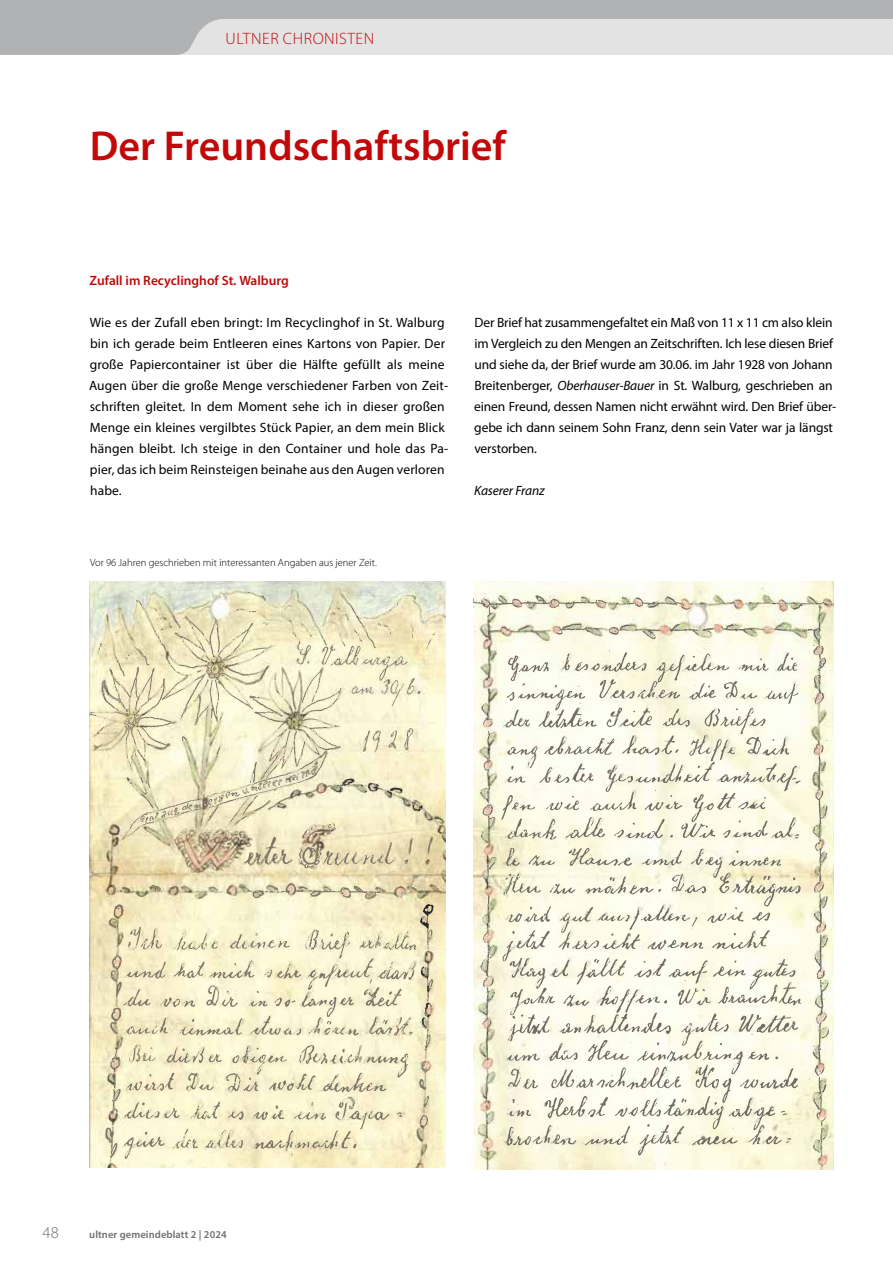
<style>
.page{position:relative;width:893px;height:1263px;background:#fff}
.page>*{position:absolute;margin:0;border:0;box-sizing:border-box;transform-origin:0 0}
.t1{font:600 42px "Myriad Pro";color:#c20809}
.t2{font:300 16.5px "Myriad Pro";letter-spacing:.03em;color:#c20809}
.t3{font:300 16.5px "Myriad Pro";color:#6f6f6e}
.t4{font:13.5px/21px "Myriad Pro";letter-spacing:.005em;color:#000}
.t5{font:600 13.5px "Myriad Pro";color:#c20809}
.t6{font:italic 13.5px "Myriad Pro";letter-spacing:-.01em;color:#000}
.t7{font:300 10.5px "Myriad Pro";color:#000}
.t8{font:600 10.5px "Myriad Pro";letter-spacing:.01em;color:#6f6f6e}
.s1{font-style:italic}
</style>
<div class="page">
<svg style="left:0;top:0;width:893px;height:55px;background:#cacacb"></svg>
<img style="left:474px;top:591px;width:359px;height:578px">
<img style="left:89px;top:582px;width:356px;height:585px">
<img style="left:106px;top:878px;width:56px;height:53px">
<img style="left:175px;top:1137px;width:25px;height:14px">
<img style="left:386px;top:785px;width:37px;height:29px">
<img style="left:419px;top:902px;width:15px;height:29px">
<img style="left:419px;top:964px;width:15px;height:86px">
<img style="left:334px;top:778px;width:49px;height:17px">
<img style="left:309px;top:928px;width:10px;height:22px">
<img style="left:122px;top:1134px;width:14px;height:17px">
<p class="t2" style="left:226px;top:29px;width:150px">ULTNER CHRONISTEN</p>
<h1 class="t1" style="left:90px;top:119px;width:418px">Der Freundschaftsbrief</h1>
<p class="t5" style="left:89px;top:272px;width:201px">Zufall im Recyclinghof St. Walburg</p>
<p class="t4" style="left:89px;top:312px;width:361px">Wie es der Zufall eben bringt: Im Recyclinghof in St. Walburg bin ich gerade beim Entleeren eines Kartons von Papier. Der große Papiercontainer ist über die Hälfte gefüllt als meine Augen über die große Menge verschiedener Farben von Zeit&shy;schriften gleitet. In dem Moment sehe ich in dieser großen Menge ein kleines vergilbtes Stück Papier, an dem mein Blick hängen bleibt. Ich steige in den Container und hole das Pa&shy;pier, das ich beim Reinsteigen beinahe aus den Augen verloren habe.</p>
<p class="t4" style="left:474px;top:312px;width:364px">Der Brief hat zusammengefaltet ein Maß von 11 x 11 cm also klein im Vergleich zu den Mengen an Zeitschriften. Ich lese diesen Brief und siehe da, der Brief wurde am 30.06. im Jahr 1928 von Johann Breitenberger, <span class="s1">Oberhauser-Bauer</span> in St. Walburg, geschrieben an einen Freund, dessen Namen nicht erwähnt wird. Den Brief über&shy;gebe ich dann seinem Sohn Franz, denn sein Vater war ja längst verstorben.</p>
<p class="t6" style="left:474px;top:482px;width:72px">Kaserer Franz</p>
<p class="t7" style="left:90px;top:557px;width:288px">Vor 96 Jahren geschrieben mit interessanten Angaben aus jener Zeit.</p>
<p class="t3" style="left:43px;top:1224px;width:18px">48</p>
<p class="t8" style="left:89px;top:1227px;width:139px">ultner gemeindeblatt 2 | 2024</p>
</div>
